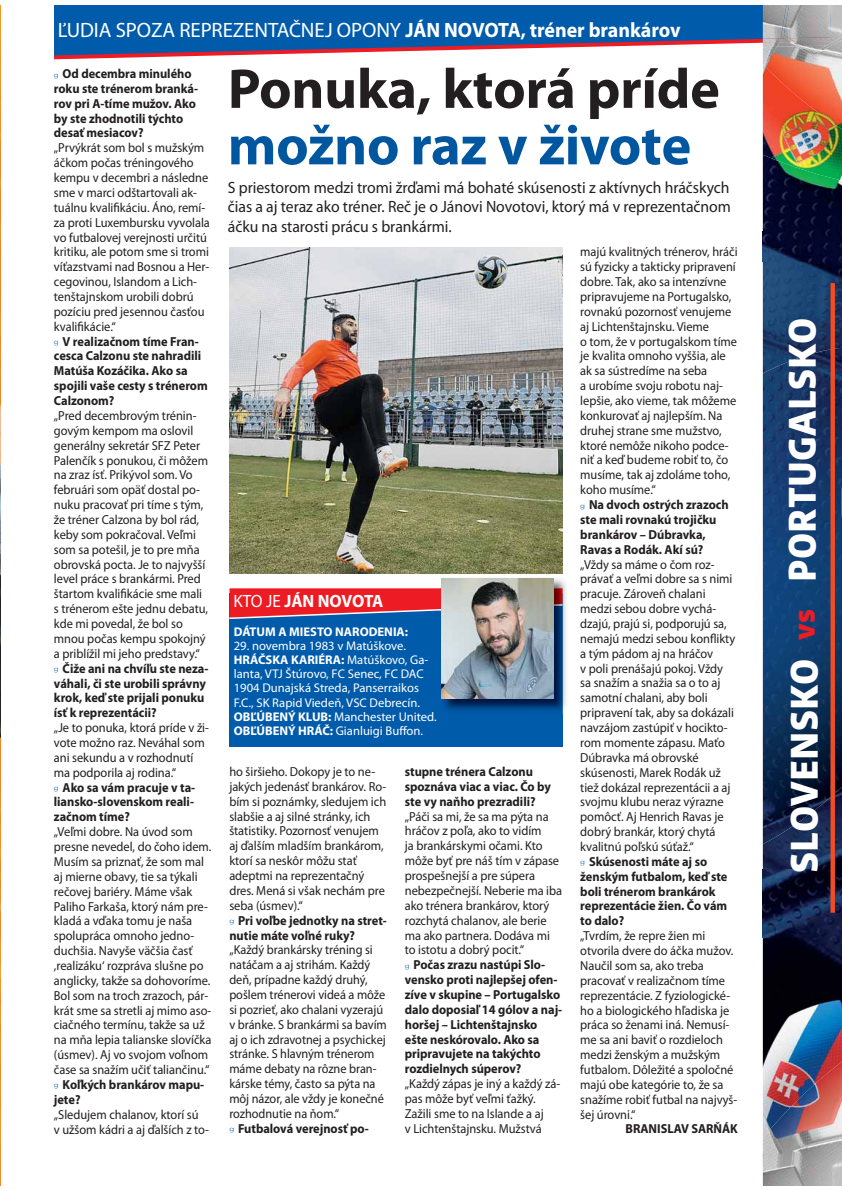
<style>
.page{position:relative;width:842px;height:1191px;background:#fff}
.page>*{position:absolute;margin:0;border:0;box-sizing:border-box;transform-origin:0 0}
.t1{font:700 56.5px "Myriad Pro";letter-spacing:-.005em;color:#231f20}
.t2{font:700 56.5px "Myriad Pro";letter-spacing:-.005em;color:#0057a0}
.t3{font:700 38.3px "Engrez";letter-spacing:.01em;color:#fff}
.t4{font:20.8px "Myriad Pro";letter-spacing:-.005em;color:#fff}
.t5{font:700 17.8px "Myriad Pro";letter-spacing:-.01em;color:#fff;scale:.96 1}
.t6{font:16.4px/19.3px "Myriad Pro";letter-spacing:-.005em;color:#231f20;text-align:justify;scale:.96 1}
.t7{font:13.1px/14.9px "Myriad Pro";letter-spacing:-.005em;color:#231f20;scale:.95 1}
.t8{font:700 13.1px/14.9px "Myriad Pro";letter-spacing:-.005em;color:#231f20;scale:.95 1}
.t9{font:13.1px/14.9px "Myriad Pro";letter-spacing:-.005em;color:#231f20;scale:.94 1}
.t10{font:12.6px/14.1px "Myriad Pro";color:#fff}
.t11{font:700 12.6px "Myriad Pro";color:#fff}
.s1{font-weight:700}
.s2{font-weight:400}
.s3{font-size:29px;color:#ed1c24}
</style>
<div class="page">
<div style="left:54px;top:5px;width:709px;height:32px;background:#005bab"></div>
<svg style="left:54px;top:37px;width:709px;height:26px"></svg>
<div style="left:230px;top:593px;width:333px;height:154px;background:#005bab"></div>
<svg style="left:229px;top:588px;width:211px;height:31px;background:#cd3243"></svg>
<img style="left:229px;top:248px;width:333px;height:325px">
<img style="left:441px;top:578px;width:126px;height:131px">
<img style="left:441px;top:609px;width:122px;height:105px">
<img style="left:440px;top:588px;width:123px;height:21px">
<img style="left:440px;top:604px;width:122px;height:7px">
<img style="left:442px;top:579px;width:112px;height:120px">
<img style="left:0;top:5px;width:1px;height:1181px">
<img style="left:763px;top:181px;width:79px;height:166px">
<img style="left:763px;top:844px;width:79px;height:217px">
<img style="left:763px;top:347px;width:79px;height:497px">
<img style="left:841px;top:485px;width:1px;height:34px">
<img style="left:763px;top:130px;width:79px;height:51px">
<img style="left:763px;top:47px;width:79px;height:83px">
<img style="left:763px;top:5px;width:18px;height:32px">
<img style="left:763px;top:37px;width:18px;height:10px">
<img style="left:781px;top:5px;width:61px;height:51px">
<img style="left:763px;top:1061px;width:79px;height:125px">
<hr style="left:831px;top:283px;width:4px;height:630px;background:#f04d27">
<h3 class="t4" style="left:58px;top:22px;width:624px">ĽUDIA SPOZA REPREZENTAČNEJ OPONY <span class="s1">JÁN NOVOTA, tréner brankárov</span></h3>
<p class="t8" style="left:54px;top:67px;width:153px;text-indent:9px">Od decembra minulého roku ste trénerom branká&shy;rov pri A-tíme mužov. Ako by ste zhodnotili týchto desať mesiacov?</p>
<p class="t7" style="left:54px;top:141px;width:166px">„Prvýkrát som bol s mužským áčkom počas tréningového kempu v decembri a následne sme v marci odštartovali ak&shy;tuálnu kvalifikáciu. Áno, remí&shy;za proti Luxembursku vyvolala vo futbalovej verejnosti určitú kritiku, ale potom sme si tromi víťazstvami nad Bosnou a Her&shy;cegovinou, Islandom a Lich&shy;tenštajnskom urobili dobrú pozíciu pred jesennou časťou kvalifikácie.“</p>
<p class="t8" style="left:54px;top:335px;width:163px;text-indent:9px">V realizačnom tíme Fran&shy;cesca Calzonu ste nahradili<br>Matúša Kozáčika. Ako sa spojili vaše cesty s trénerom<br>Calzonom?</p>
<p class="t7" style="left:54px;top:409px;width:164px">„Pred decembrovým trénin&shy;govým kempom ma oslovil generálny sekretár SFZ Peter<br>Palenčík s ponukou, či môžem na zraz ísť. Prikývol som. Vo februári som opäť dostal po&shy;nuku pracovať pri tíme s tým, že tréner Calzona by bol rád, keby som pokračoval. Veľmi som sa potešil, je to pre mňa obrovská pocta. Je to najvyšší level práce s brankármi. Pred štartom kvalifikácie sme mali s trénerom ešte jednu debatu, kde mi povedal, že bol so mnou počas kempu spokojný a priblížil mi jeho predstavy.“</p>
<p class="t8" style="left:54px;top:662px;width:164px;text-indent:9px">Čiže ani na chvíľu ste neza&shy;váhali, či ste urobili správny krok, keď ste prijali ponuku ísť k reprezentácii?</p>
<p class="t7" style="left:54px;top:721px;width:165px">„Je to ponuka, ktorá príde v ži&shy;vote možno raz. Neváhal som ani sekundu a v rozhodnutí ma podporila aj rodina.“</p>
<p class="t8" style="left:54px;top:781px;width:150px;text-align:justify;text-indent:9px">Ako sa vám pracuje v ta&shy;liansko-slovenskom reali&shy;začnom tíme?</p>
<p class="t7" style="left:54px;top:825px;width:167px">„Veľmi dobre. Na úvod som presne nevedel, do čoho idem.<br>Musím sa priznať, že som mal aj mierne obavy, tie sa týkali rečovej bariéry. Máme však<br>Paliho Farkaša, ktorý nám pre&shy;kladá a vďaka tomu je naša spolupráca omnoho jedno&shy;duchšia. Navyše väčšia časť ,realizáku‘ rozpráva slušne po anglicky, takže sa dohovoríme.<br>Bol som na troch zrazoch, pár&shy;krát sme sa stretli aj mimo aso&shy;ciačného termínu, takže sa už na mňa lepia talianske slovíčka (úsmev). Aj vo svojom voľnom čase sa snažím učiť taliančinu.“</p>
<p class="t8" style="left:54px;top:1078px;width:160px;text-indent:9px">Koľkých brankárov mapu&shy;jete?</p>
<p class="t7" style="left:54px;top:1108px;width:165px">„Sledujem chalanov, ktorí sú<br>v užšom kádri a aj ďalších z to-</p>
<h1 class="t1" style="left:228px;top:67px;width:494px">Ponuka, ktorá príde</h1>
<h1 class="t2" style="left:228px;top:124px;width:465px">možno raz v živote</h1>
<p class="t6" style="left:228px;top:179px;width:525px">S priestorom medzi tromi žrďami má bohaté skúsenosti z aktívnych hráčskych čias a aj teraz ako tréner. Reč je o Jánovi Novotovi, ktorý má v reprezentačnom áčku na starosti prácu s brankármi.</p>
<p class="t7" style="left:580px;top:245px;width:167px">majú kvalitných trénerov, hráči sú fyzicky a takticky pripravení dobre. Tak, ako sa intenzívne pripravujeme na Portugalsko, rovnakú pozornosť venujeme aj Lichtenštajnsku. Vieme<br>o tom, že v portugalskom tíme je kvalita omnoho vyššia, ale ak sa sústredíme na seba<br>a urobíme svoju robotu naj&shy;lepšie, ako vieme, tak môžeme konkurovať aj najlepším. Na druhej strane sme mužstvo, ktoré nemôže nikoho podce&shy;niť a keď budeme robiť to, čo musíme, tak aj zdoláme toho, koho musíme.“</p>
<p class="t8" style="left:580px;top:498px;width:158px;text-indent:9px">Na dvoch ostrých zrazoch ste mali rovnakú trojičku brankárov – Dúbravka,<br>Ravas a Rodák. Akí sú?</p>
<p class="t7" style="left:580px;top:557px;width:165px">„Vždy sa máme o čom roz&shy;právať a veľmi dobre sa s nimi pracuje. Zároveň chalani medzi sebou dobre vychá&shy;dzajú, prajú si, podporujú sa, nemajú medzi sebou konflikty a tým pádom aj na hráčov<br>v poli prenášajú pokoj. Vždy sa snažím a snažia sa o to aj samotní chalani, aby boli pripravení tak, aby sa dokázali navzájom zastúpiť v hocikto&shy;rom momente zápasu. Maťo<br>Dúbravka má obrovské skúsenosti, Marek Rodák už tiež dokázal reprezentácii a aj svojmu klubu neraz výrazne pomôcť. Aj Henrich Ravas je dobrý brankár, ktorý chytá kvalitnú poľskú súťaž.“</p>
<p class="t8" style="left:580px;top:855px;width:157px;text-indent:9px">Skúsenosti máte aj so ženským futbalom, keď ste boli trénerom brankárok reprezentácie žien. Čo vám to dalo?</p>
<p class="t7" style="left:580px;top:929px;width:167px">„Tvrdím, že repre žien mi otvorila dvere do áčka mužov.<br>Naučil som sa, ako treba pracovať v realizačnom tíme reprezentácie. Z fyziologické&shy;ho a biologického hľadiska je práca so ženami iná. Nemusí&shy;me sa ani baviť o rozdieloch medzi ženským a mužským futbalom. Dôležité a spoločné majú obe kategórie to, že sa snažíme robiť futbal na najvyš&shy;šej úrovni.“</p>
<p class="t8" style="left:626px;top:1122px;width:120px">BRANISLAV SARŇÁK</p>
<h3 class="t5" style="left:233px;top:595px;width:158px"><span class="s2">KTO JE</span> JÁN NOVOTA</h3>
<p class="t11" style="left:234px;top:627px;width:176px">DÁTUM A MIESTO NARODENIA:</p>
<p class="t10" style="left:234px;top:640px;width:205px">29. novembra 1983 v Matúškove.<br><span class="s1">HRÁČSKA KARIÉRA:</span> Matúškovo, Ga&shy;lanta, VTJ Štúrovo, FC Senec, FC DAC 1904 Dunajská Streda, Panserraikos F.C., SK Rapid Viedeň, VSC Debrecín.<br><span class="s1">OBĽÚBENÝ KLUB:</span> Manchester United.<br><span class="s1">OBĽÚBENÝ HRÁČ:</span> Gianluigi Buffon.</p>
<p class="t8" style="left:405px;top:765px;width:155px">stupne trénera Calzonu spoznáva viac a viac. Čo by ste vy naňho prezradili?</p>
<p class="t7" style="left:405px;top:810px;width:167px">„Páči sa mi, že sa ma pýta na hráčov z poľa, ako to vidím<br>ja brankárskymi očami. Kto môže byť pre náš tím v zápase prospešnejší a pre súpera nebezpečnejší. Neberie ma iba ako trénera brankárov, ktorý rozchytá chalanov, ale berie ma ako partnera. Dodáva mi to istotu a dobrý pocit.“</p>
<p class="t8" style="left:405px;top:958px;width:167px;text-indent:9px">Počas zrazu nastúpi Slo&shy;vensko proti najlepšej ofen&shy;zíve v skupine – Portugalsko dalo doposiaľ 14 gólov a naj&shy;horšej – Lichtenštajnsko ešte neskórovalo. Ako sa pripravujete na takýchto rozdielnych súperov?</p>
<p class="t7" style="left:405px;top:1077px;width:165px">„Každý zápas je iný a každý zá&shy;pas môže byť veľmi ťažký.<br>Zažili sme to na Islande a aj<br>v Lichtenštajnsku. Mužstvá</p>
<p class="t7" style="left:229px;top:765px;width:167px">ho širšieho. Dokopy je to ne&shy;jakých jedenásť brankárov. Ro&shy;bím si poznámky, sledujem ich slabšie a aj silné stránky, ich štatistiky. Pozornosť venujem aj ďalším mladším brankárom, ktorí sa neskôr môžu stať adeptmi na reprezentačný dres. Mená si však nechám pre seba (úsmev).“</p>
<p class="t8" style="left:229px;top:914px;width:167px;text-indent:9px">Pri voľbe jednotky na stret&shy;nutie máte voľné ruky?</p>
<p class="t9" style="left:229px;top:943px;width:169px">„Každý brankársky tréning si natáčam a aj strihám. Každý deň, prípadne každý druhý, pošlem trénerovi videá a môže si pozrieť, ako chalani vyzerajú v bránke. S brankármi sa bavím aj o ich zdravotnej a psychickej stránke. S hlavným trénerom máme debaty na rôzne bran&shy;kárske témy, často sa pýta na môj názor, ale vždy je konečné rozhodnutie na ňom.“</p>
<p class="t8" style="left:238px;top:1122px;width:139px">Futbalová verejnosť po-</p>
<h2 class="t3" style="left:788px;top:873px;width:557px;rotate:-90deg">SLOVENSKO <span class="s3">vs</span> PORTUGALSKO</h2>
</div>
